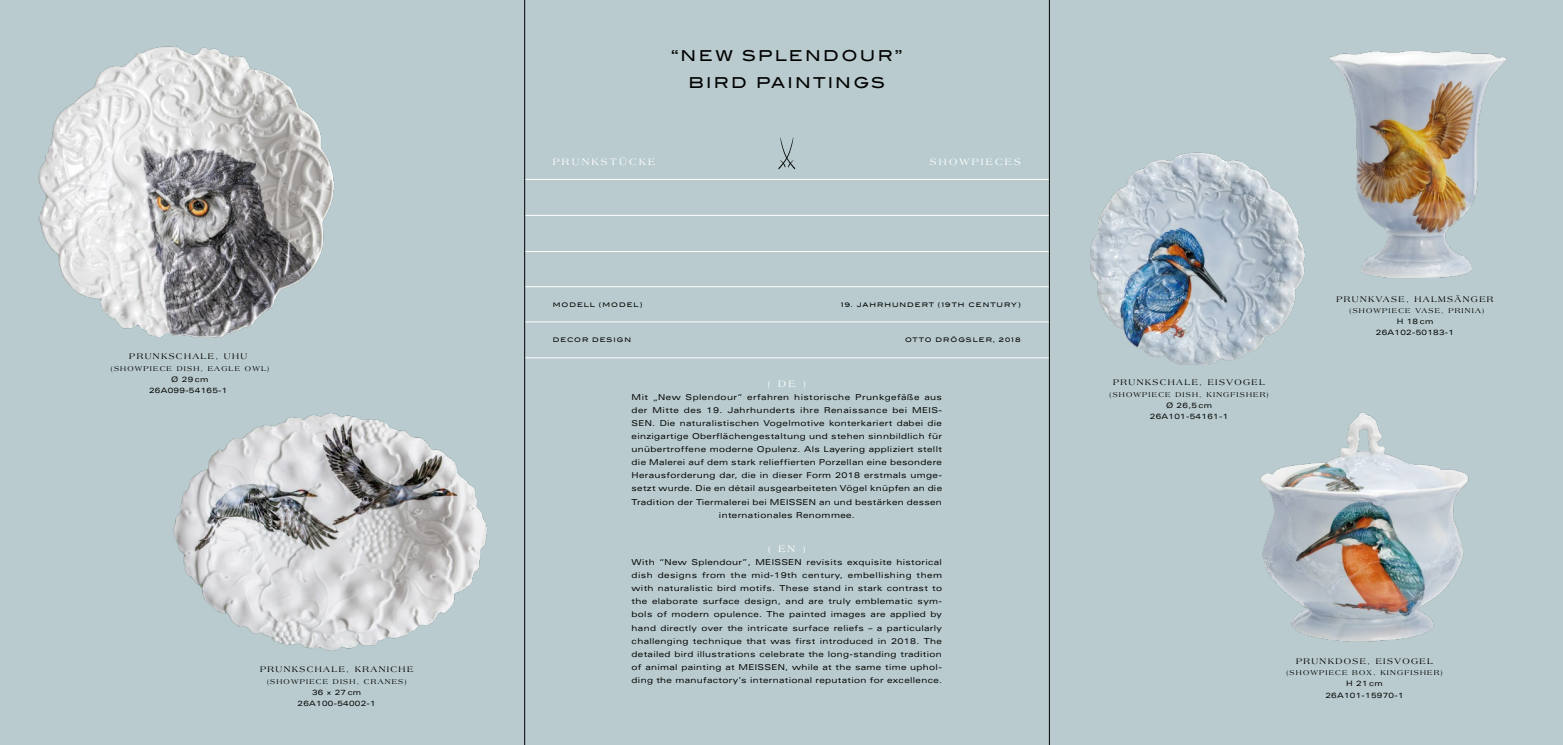
<style>
.page{position:relative;width:1563px;height:745px;background:#fff}
.page>*{position:absolute;margin:0;border:0;box-sizing:border-box;transform-origin:0 0}
.t1{font:15px "Blair ITC Std";letter-spacing:.16em;color:#000}
.t2{font:10px "Americana Std";letter-spacing:.22em;color:#fff}
.BU-Title{font:8.75px "Americana Std";letter-spacing:.16em;color:#000}
.t3{font:expanded 8.12px/13.1px "Univers LT Std";letter-spacing:.04em;color:#000;text-align:justify}
.BU-Title-2{font:7.5px/11.2px "Americana Std";letter-spacing:.16em;color:#000;text-align:center}
.t4{font:expanded 7.5px "Univers LT Std";letter-spacing:.04em;color:#000}
.t5{font:6.25px "Blair ITC Std";letter-spacing:.16em;color:#000}
.s1{font-family:"Univers LT Std";font-stretch:expanded}
</style>
<div class="page">
<div style="left:0;top:0;width:1563px;height:744px;background:#b9cbce"></div>
<hr style="left:524px;top:251px;width:525px;height:1px;background:#fff">
<hr style="left:524px;top:286px;width:525px;height:1px;background:#fff">
<hr style="left:524px;top:321px;width:525px;height:1px;background:#fff">
<hr style="left:524px;top:357px;width:525px;height:1px;background:#fff">
<hr style="left:524px;top:179px;width:525px;height:1px;background:#fff">
<hr style="left:524px;top:215px;width:525px;height:1px;background:#fff">
<img style="left:1260px;top:412px;width:209px;height:230px">
<img style="left:1090px;top:152px;width:215px;height:212px">
<img style="left:1329px;top:51px;width:178px;height:227px">
<img style="left:173px;top:413px;width:314px;height:238px">
<img style="left:38px;top:46px;width:296px;height:292px">
<svg style="left:778px;top:137px;width:17px;height:32px"></svg>
<hr style="left:1049px;top:0;width:1px;height:744px;background:#000">
<hr style="left:524px;top:0;width:1px;height:744px;background:#000">
<p class="BU-Title" style="left:129px;top:351px;width:119px">PRUNKSCHALE, UHU</p>
<p class="BU-Title-2" style="left:111px;top:362px;width:160px">(SHOWPIECE DISH, EAGLE OWL)</p>
<p class="t4" style="left:171px;top:374px;width:39px">Ø 29 cm</p>
<p class="t4" style="left:149px;top:386px;width:80px">26A099-54165-1</p>
<p class="BU-Title" style="left:260px;top:664px;width:154px">PRUNKSCHALE, KRANICHE</p>
<p class="BU-Title-2" style="left:267px;top:675px;width:141px">(SHOWPIECE DISH, CRANES)</p>
<p class="t4" style="left:312px;top:687px;width:51px">36 × 27 cm</p>
<p class="t4" style="left:297px;top:698px;width:80px">26A100-54002-1</p>
<p class="t1" style="left:671px;top:46px;width:232px">“NEW SPLENDOUR”</p>
<p class="t1" style="left:688px;top:73px;width:198px">BIRD PAINTINGS</p>
<p class="t2" style="left:553px;top:156px;width:104px">PRUNKSTÜCKE</p>
<p class="t2" style="left:930px;top:156px;width:92px">SHOWPIECES</p>
<p class="t5" style="left:553px;top:300px;width:91px">MODELL (MODEL)</p>
<p class="t5" style="left:553px;top:336px;width:80px">DECOR DESIGN</p>
<p class="t2" style="left:768px;top:377px;width:39px">( DE )</p>
<p class="t5" style="left:841px;top:300px;width:181px">19. JAHRHUNDERT (19TH CENTURY)</p>
<p class="t5" style="left:905px;top:336px;width:117px">OTTO DRÖGSLER, 2018</p>
<p class="t3" style="left:631px;top:389px;width:312px;text-align:center">Mit „New Splendour“ erfahren historische Prunkgefäße aus der Mitte des 19. Jahrhunderts ihre Renaissance bei MEIS-SEN. Die naturalistischen Vogelmotive konterkariert dabei die einzigartige Oberflächengestaltung und stehen sinnbildlich für unübertroffene moderne Opulenz. Als Layering appliziert stellt die Malerei auf dem stark relieffierten Porzellan eine besondere Herausforderung dar, die in dieser Form 2018 erstmals umge&shy;setzt wurde. Die en détail ausgearbeiteten Vögel knüpfen an die Tradition der Tiermalerei bei MEISSEN an und bestärken dessen internationales Renommee.</p>
<p class="t2" style="left:768px;top:542px;width:39px">( EN )</p>
<p class="t3" style="left:631px;top:555px;width:312px">With “New Splendour”, MEISSEN revisits exquisite historical dish designs from the mid-19th century, embellishing them with naturalistic bird motifs. These stand in stark contrast to the elaborate surface design, and are truly emblematic sym&shy;bols of modern opulence. The painted images are applied by hand directly over the intricate surface reliefs – a particularly challenging technique that was first introduced in 2018. The detailed bird illustrations celebrate the long-standing tradition of animal painting at MEISSEN, while at the same time uphol&shy;ding the manufactory’s international reputation for excellence.</p>
<p class="BU-Title" style="left:1113px;top:377px;width:153px">PRUNKSCHALE, EISVOGEL</p>
<p class="BU-Title-2" style="left:1109px;top:388px;width:160px">(SHOWPIECE DISH, KINGFISHER)<br><span class="s1">Ø 26,5 cm</span></p>
<p class="t4" style="left:1150px;top:412px;width:80px">26A101-54161-1</p>
<p class="BU-Title" style="left:1336px;top:294px;width:158px">PRUNKVASE, HALMSÄNGER</p>
<p class="BU-Title-2" style="left:1349px;top:305px;width:136px">(SHOWPIECE VASE, PRINIA)<br><span class="s1">H 18 cm</span></p>
<p class="t4" style="left:1376px;top:328px;width:80px">26A102-50183-1</p>
<p class="BU-Title" style="left:1296px;top:655px;width:139px">PRUNKDOSE, EISVOGEL</p>
<p class="BU-Title-2" style="left:1286px;top:666px;width:157px">(SHOWPIECE BOX, KINGFISHER)</p>
<p class="t4" style="left:1346px;top:678px;width:38px">H 21 cm</p>
<p class="t4" style="left:1325px;top:690px;width:80px">26A101-15970-1</p>
</div>
